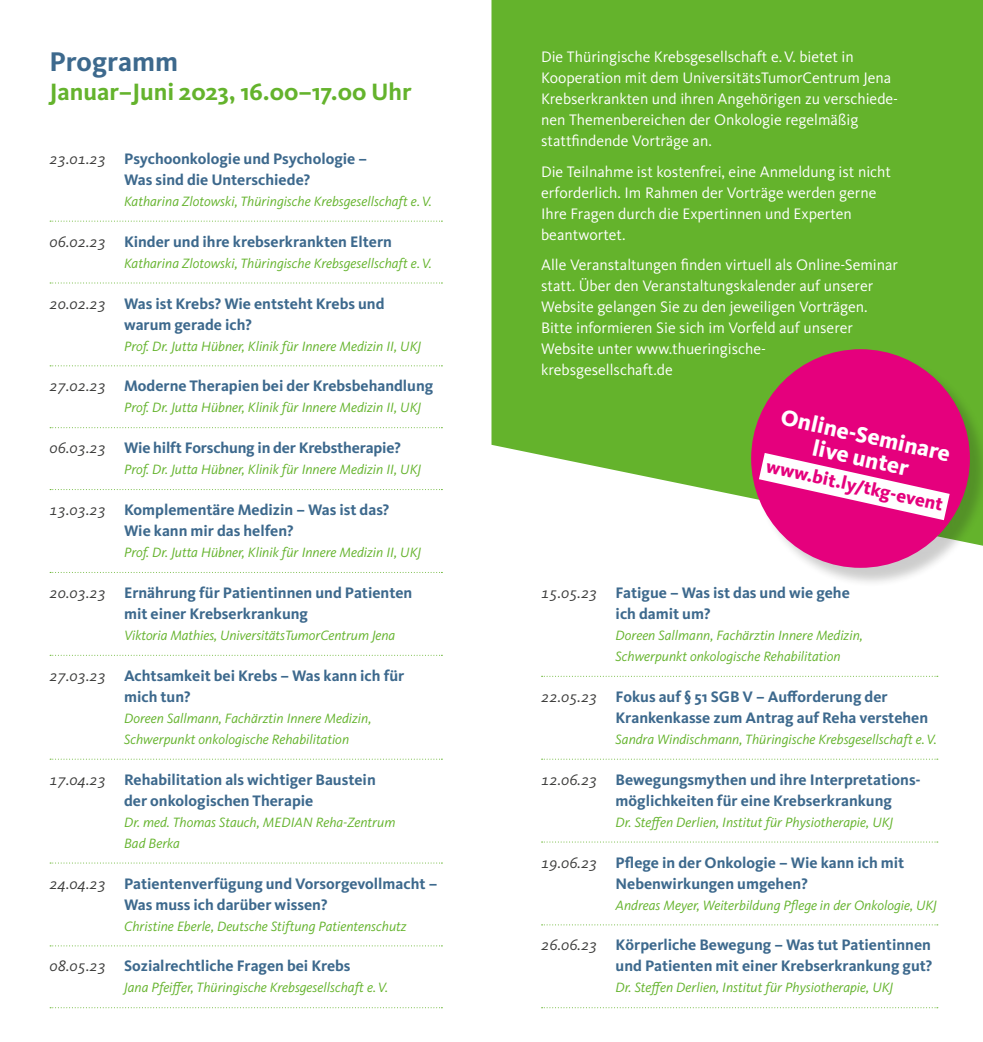
<style>
.page{position:relative;width:983px;height:1042px;background:#fff}
.page>*{position:absolute;margin:0;border:0;box-sizing:border-box;transform-origin:0 0}
.t1{font:700 28px "Kievit OT";color:#3d698d}
.t2{font:700 24.5px "Kievit OT";color:#64b32c}
.t3{font:800 23.1px/23.1px "Kievit OT";color:#fff;text-align:center}
.t4{font:800 18.72px "Kievit OT";color:#e5007d}
.t5{font:700 15.75px/21px "Kievit OT";color:#3d698d}
.t6{font:15.75px/21px "Kievit OT";color:#fff}
.t7{font:italic 14px/21px "Kievit OT";color:#64b32c}
.s1{font-weight:400;font-style:italic;color:#3b3b3a}
</style>
<div class="page">
<div style="left:491px;top:0;width:491px;height:499px;background:#64b32c"></div>
<svg style="left:50px;top:221px;width:392px;height:1px"></svg>
<svg style="left:50px;top:282px;width:392px;height:1px"></svg>
<svg style="left:50px;top:365px;width:392px;height:1px"></svg>
<svg style="left:50px;top:427px;width:392px;height:1px"></svg>
<svg style="left:50px;top:489px;width:392px;height:1px"></svg>
<svg style="left:50px;top:572px;width:392px;height:1px"></svg>
<svg style="left:50px;top:655px;width:392px;height:1px"></svg>
<svg style="left:50px;top:759px;width:392px;height:1px"></svg>
<svg style="left:50px;top:862px;width:392px;height:1px"></svg>
<svg style="left:50px;top:945px;width:392px;height:1px"></svg>
<svg style="left:50px;top:1007px;width:392px;height:1px"></svg>
<svg style="left:541px;top:676px;width:396px;height:1px"></svg>
<svg style="left:541px;top:759px;width:396px;height:1px"></svg>
<svg style="left:541px;top:841px;width:396px;height:1px"></svg>
<svg style="left:541px;top:924px;width:396px;height:1px"></svg>
<svg style="left:541px;top:1007px;width:396px;height:1px"></svg>
<div style="left:753px;top:351px;width:229px;height:236px;background:#1a1a18;opacity:.22"></div>
<div style="left:751px;top:349px;width:218px;height:219px;background:#e5007d;border-radius:50%"></div>
<svg style="left:758px;top:453px;width:191px;height:67px"></svg>
<h1 class="t1" style="left:50px;top:45px;width:130px">Programm</h1>
<h2 class="t2" style="left:50px;top:77px;width:363px">Januar–Juni 2023, 16.00–17.00 Uhr</h2>
<p class="t5" style="left:124px;top:148px;width:244px;text-indent:-74px"><span class="s1">23.01.23</span> Psychoonkologie und Psychologie –<br>Was sind die Unterschiede?</p>
<p class="t7" style="left:124px;top:190px;width:309px">Katharina Zlotowski, Thüringische Krebsgesellschaft e.V.</p>
<p class="t5" style="left:50px;top:231px;width:344px"><span class="s1">06.02.23</span> Kinder und ihre krebserkrankten Eltern</p>
<p class="t7" style="left:124px;top:252px;width:309px">Katharina Zlotowski, Thüringische Krebsgesellschaft e.V.</p>
<p class="t5" style="left:124px;top:293px;width:262px;text-indent:-74px"><span class="s1">20.02.23</span> Was ist Krebs? Wie entsteht Krebs und warum gerade ich?</p>
<p class="t7" style="left:124px;top:335px;width:298px">Prof. Dr. Jutta Hübner, Klinik für Innere Medizin II, UKJ</p>
<p class="t5" style="left:50px;top:375px;width:385px"><span class="s1">27.02.23</span> Moderne Therapien bei der Krebsbehandlung</p>
<p class="t7" style="left:124px;top:397px;width:298px">Prof. Dr. Jutta Hübner, Klinik für Innere Medizin II, UKJ</p>
<p class="t5" style="left:50px;top:437px;width:352px"><span class="s1">06.03.23</span> Wie hilft Forschung in der Krebstherapie?</p>
<p class="t7" style="left:124px;top:459px;width:298px">Prof. Dr. Jutta Hübner, Klinik für Innere Medizin II, UKJ</p>
<p class="t5" style="left:124px;top:499px;width:267px;text-indent:-74px"><span class="s1">13.03.23</span> Komplementäre Medizin – Was ist das?<br>Wie kann mir das helfen?</p>
<p class="t7" style="left:124px;top:542px;width:298px">Prof. Dr. Jutta Hübner, Klinik für Innere Medizin II, UKJ</p>
<p class="t5" style="left:124px;top:582px;width:290px;text-indent:-74px"><span class="s1">20.03.23</span> Ernährung für Patientinnen und Patienten mit einer Krebserkrankung</p>
<p class="t7" style="left:124px;top:625px;width:273px">Viktoria Mathies, UniversitätsTumorCentrum Jena</p>
<p class="t5" style="left:124px;top:665px;width:282px;text-indent:-74px"><span class="s1">27.03.23</span> Achtsamkeit bei Krebs – Was kann ich für mich tun?</p>
<p class="t7" style="left:124px;top:707px;width:249px">Doreen Sallmann, Fachärztin Innere Medizin,<br>Schwerpunkt onkologische Rehabilitation</p>
<p class="t5" style="left:124px;top:769px;width:253px;text-indent:-74px"><span class="s1">17.04.23</span> Rehabilitation als wichtiger Baustein der onkologischen Therapie</p>
<p class="t7" style="left:124px;top:811px;width:273px">Dr. med. Thomas Stauch, MEDIAN Reha-Zentrum<br>Bad Berka</p>
<p class="t5" style="left:124px;top:872px;width:314px;text-indent:-74px"><span class="s1">24.04.23</span> Patientenverfügung und Vorsorgevollmacht –<br>Was muss ich darüber wissen?</p>
<p class="t7" style="left:124px;top:915px;width:284px">Christine Eberle, Deutsche Stiftung Patientenschutz</p>
<p class="t5" style="left:50px;top:955px;width:302px"><span class="s1">08.05.23</span> Sozialrechtliche Fragen bei Krebs</p>
<p class="t7" style="left:124px;top:977px;width:265px">Jana Pfeiffer, Thüringische Krebsgesellschaft e.V.</p>
<p class="t6" style="left:541px;top:46px;width:358px">Die Thüringische Krebsgesellschaft e.V. bietet in Kooperation mit dem UniversitätsTumorCentrum Jena Krebserkrankten und ihren Angehörigen zu verschiede&shy;nen Themenbereichen der Onkologie regelmäßig stattfindende Vorträge an.</p>
<p class="t6" style="left:541px;top:161px;width:351px">Die Teilnahme ist kostenfrei, eine Anmeldung ist nicht erforderlich. Im Rahmen der Vorträge werden gerne Ihre Fragen durch die Expertinnen und Experten beantwortet.</p>
<p class="t6" style="left:541px;top:254px;width:358px">Alle Veranstaltungen finden virtuell als Online-Seminar statt. Über den Veranstaltungskalender auf unserer Website gelangen Sie zu den jeweiligen Vorträgen.<br>Bitte informieren Sie sich im Vorfeld auf unserer Website unter www.thueringische&shy;krebsgesellschaft.de</p>
<h3 class="t3" style="left:783px;top:404px;width:175px;rotate:13deg">Online-Seminare live unter</h3>
<p class="t4" style="left:769px;top:454px;width:182px;rotate:13deg">www.bit.ly/tkg-event</p>
<p class="t5" style="left:615px;top:582px;width:236px;text-indent:-74px"><span class="s1">15.05.23</span> Fatigue – Was ist das und wie gehe ich damit um?</p>
<p class="t7" style="left:615px;top:625px;width:249px">Doreen Sallmann, Fachärztin Innere Medizin,<br>Schwerpunkt onkologische Rehabilitation</p>
<p class="t5" style="left:615px;top:686px;width:314px;text-indent:-74px"><span class="s1">22.05.23</span> Fokus auf § 51 SGB V – Aufforderung der<br>Krankenkasse zum Antrag auf Reha verstehen</p>
<p class="t7" style="left:615px;top:728px;width:322px">Sandra Windischmann, Thüringische Krebsgesellschaft e.V.</p>
<p class="t5" style="left:615px;top:769px;width:306px;text-indent:-74px"><span class="s1">12.06.23</span> Bewegungsmythen und ihre Interpretations&shy;möglichkeiten für eine Krebserkrankung</p>
<p class="t7" style="left:615px;top:811px;width:279px">Dr. Steffen Derlien, Institut für Physiotherapie, UKJ</p>
<p class="t5" style="left:615px;top:851px;width:290px;text-indent:-74px"><span class="s1">19.06.23</span> Pflege in der Onkologie – Wie kann ich mit<br>Nebenwirkungen umgehen?</p>
<p class="t7" style="left:615px;top:894px;width:323px">Andreas Meyer, Weiterbildung Pflege in der Onkologie, UKJ</p>
<p class="t5" style="left:541px;top:934px;width:393px;text-align:right"><span class="s1">26.06.23</span> Körperliche Bewegung – Was tut Patientinnen und Patienten mit einer Krebserkrankung gut?</p>
<p class="t7" style="left:615px;top:977px;width:279px">Dr. Steffen Derlien, Institut für Physiotherapie, UKJ</p>
</div>
